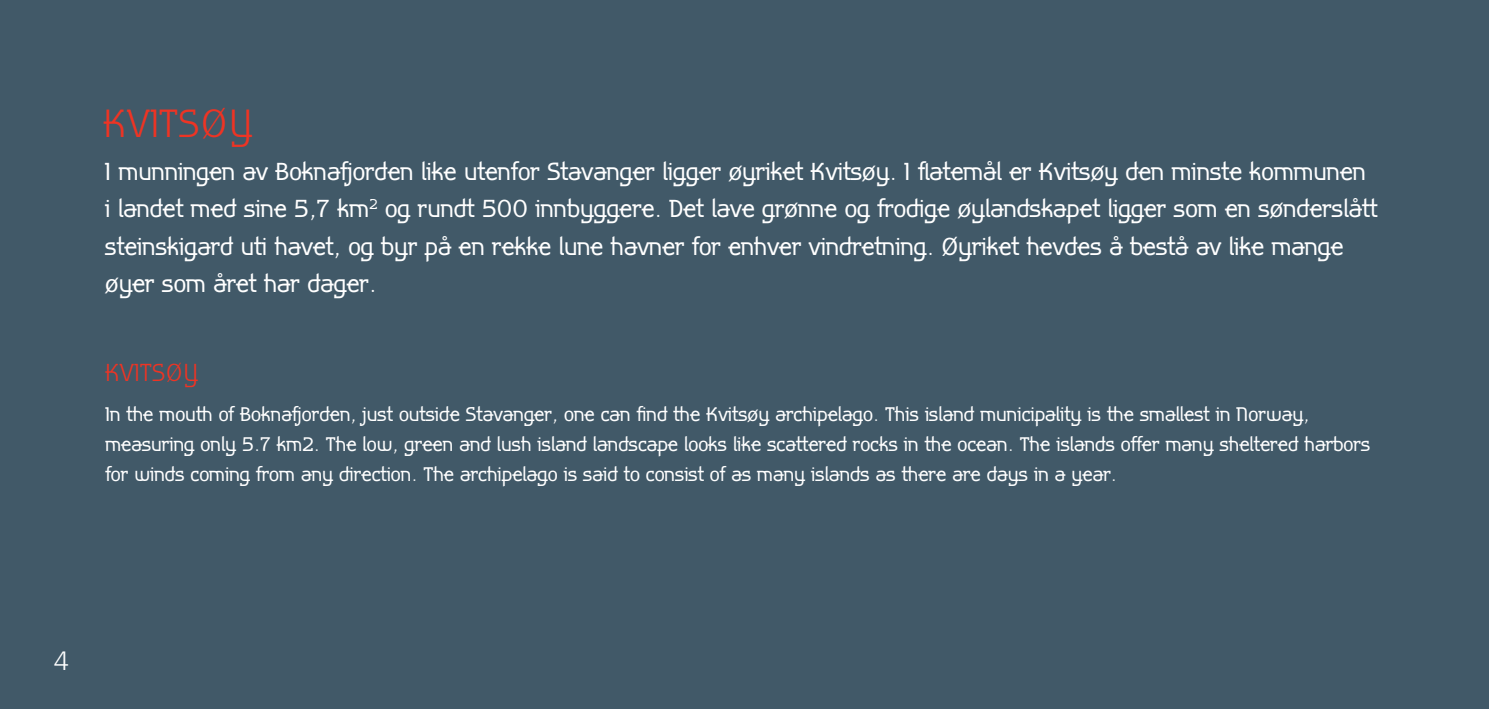
<style>
.page{position:relative;width:1489px;height:709px;background:#fff}
.page>*{position:absolute;margin:0;border:0;box-sizing:border-box;transform-origin:0 0}
.t1{font:300 40px "Alpha Bravo";letter-spacing:.03em;color:#ee3424}
.t2{font:300 27px "Alpha Bravo";color:#fff}
.t3{font:25px/37.5px "Alpha Bravo";color:#fff}
.t4{font:300 25px "Alpha Bravo";letter-spacing:.03em;color:#ee3424}
.t5{font:20px/30px "Alpha Bravo";color:#fff}
</style>
<div class="page">
<div style="left:0;top:0;width:1488px;height:709px;background:#415968"></div>
<h1 class="t1" style="left:104px;top:100px;width:150px">KVITSØY</h1>
<p class="t3" style="left:105px;top:153px;width:1273px">I munningen av Boknafjorden like utenfor Stavanger ligger øyriket Kvitsøy. I flatemål er Kvitsøy den minste kommunen i landet med sine 5,7 km<sup>2</sup> og rundt 500 innbyggere. Det lave grønne og frodige øylandskapet ligger som en sønderslått steinskigard uti havet, og byr på en rekke lune havner for enhver vindretning. Øyriket hevdes å bestå av like mange øyer som året har dager.</p>
<p class="t4" style="left:105px;top:358px;width:94px">KVITSØY</p>
<p class="t5" style="left:105px;top:399px;width:1266px">In the mouth of Boknafjorden, just outside Stavanger, one can find the Kvitsøy archipelago. This island municipality is the smallest in Norway, measuring only 5.7 km2. The low, green and lush island landscape looks like scattered rocks in the ocean. The islands offer many sheltered harbors for winds coming from any direction. The archipelago is said to consist of as many islands as there are days in a year.</p>
<h2 class="t2" style="left:53px;top:645px;width:18px">4</h2>
</div>
